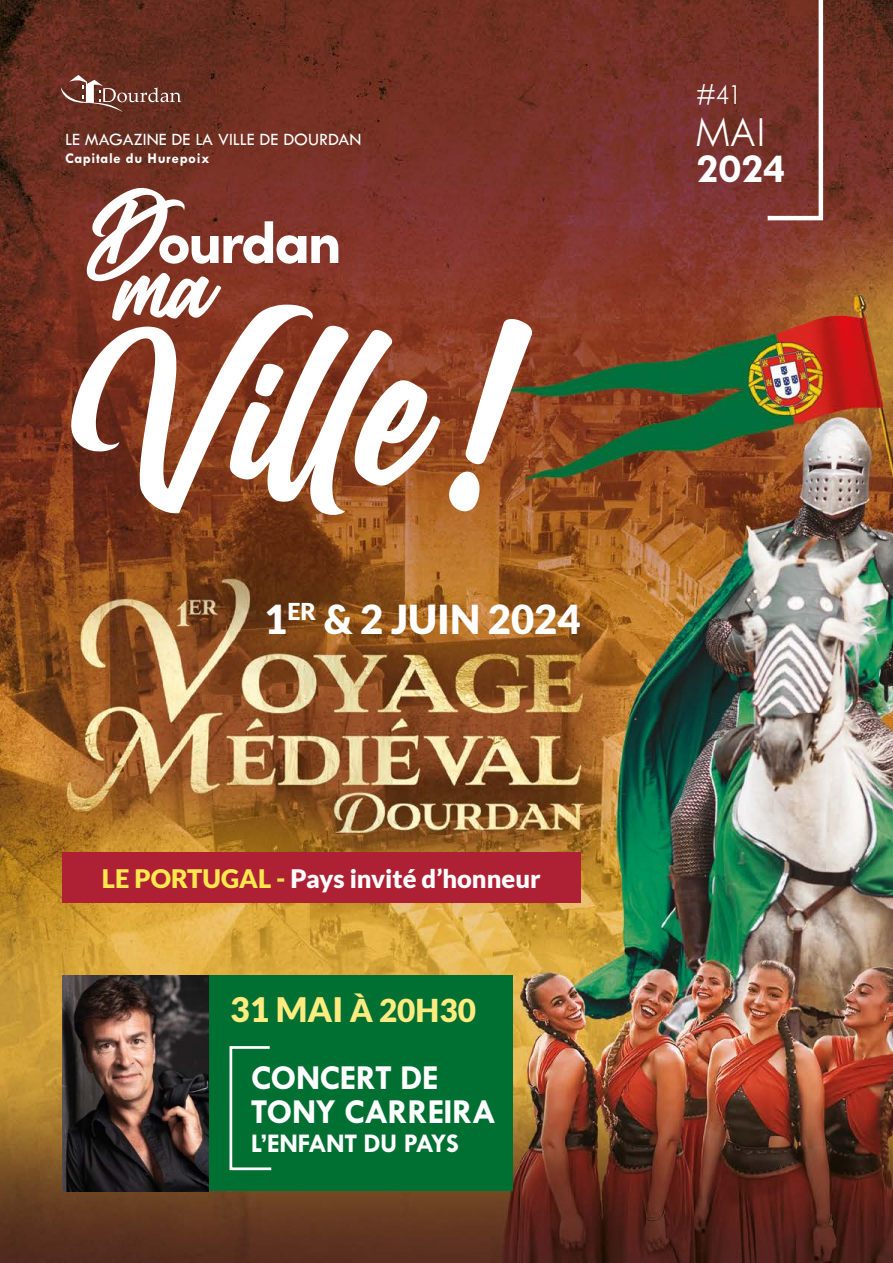
<style>
.page{position:relative;width:893px;height:1263px;background:#fff}
.page>*{position:absolute;margin:0;border:0;box-sizing:border-box;transform-origin:0 0}
.t1{font:300 44.25px "Tw Cen MT Std";color:#fff}
.t2{font:700 42.15px "Tw Cen MT Std";color:#fff}
.t3{font:900 39.9px "Lato";color:#fff}
.t4{font:700 35.25px/33.9px "Tw Cen MT Std";letter-spacing:-.02em;color:#fff}
.t5{font:900 31.5px "Lato";color:#ffec80}
.t6{font:300 29.7px "Tw Cen MT Std";color:#fff}
.t7{font:700 27.15px "Tw Cen MT Std";letter-spacing:-.02em;color:#fff}
.t8{font:900 25.5px "Lato";color:#fff}
.t9{font:18px "Tw Cen MT Std";color:#fff}
.t10{font:700 15px "Tw Cen MT Std";letter-spacing:.04em;color:#fff}
.s1{color:#ffe84e}
.s2{font-size:33.75px}
</style>
<div class="page">
<img style="left:0;top:0;width:893px;height:1263px">
<svg style="left:61px;top:75px;width:120px;height:37px;background:#7c4b3f"></svg>
<svg style="left:763px;top:0;width:62px;height:223px;background:#80433a"></svg>
<svg style="left:71px;top:304px;width:15px;height:210px"></svg>
<svg style="left:448px;top:471px;width:32px;height:41px"></svg>
<svg style="left:465px;top:319px;width:68px;height:145px"></svg>
<svg style="left:86px;top:188px;width:354px;height:327px"></svg>
<div style="left:206px;top:975px;width:307px;height:216px;background:#006f32"></div>
<svg style="left:229px;top:1046px;width:43px;height:125px"></svg>
<img style="left:62px;top:975px;width:146px;height:217px">
<div style="left:62px;top:852px;width:518px;height:51px;background:#ae2134"></div>
<p class="t9" style="left:65px;top:130px;width:298px">LE MAGAZINE DE LA VILLE DE DOURDAN</p>
<p class="t10" style="left:65px;top:150px;width:146px">Capitale du Hurepoix</p>
<p class="t6" style="left:696px;top:79px;width:47px">#41</p>
<h1 class="t1" style="left:696px;top:109px;width:71px">MAI</h1>
<h2 class="t2" style="left:696px;top:146px;width:91px">2024</h2>
<h3 class="t3" style="left:264px;top:596px;width:318px">1<sup>ER</sup> &amp; 2 JUIN 2024</h3>
<p class="t8" style="left:102px;top:864px;width:440px"><span class="s1">LE PORTUGAL -</span> Pays invité d’honneur</p>
<p class="t5" style="left:230px;top:992px;width:247px"><span class="s2">31 MAI</span> À 20H30</p>
<h3 class="t4" style="left:251px;top:1061px;width:247px">CONCERT DE<br>TONY CARREIRA</h3>
<p class="t7" style="left:251px;top:1128px;width:210px">L’ENFANT DU PAYS</p>
</div>
